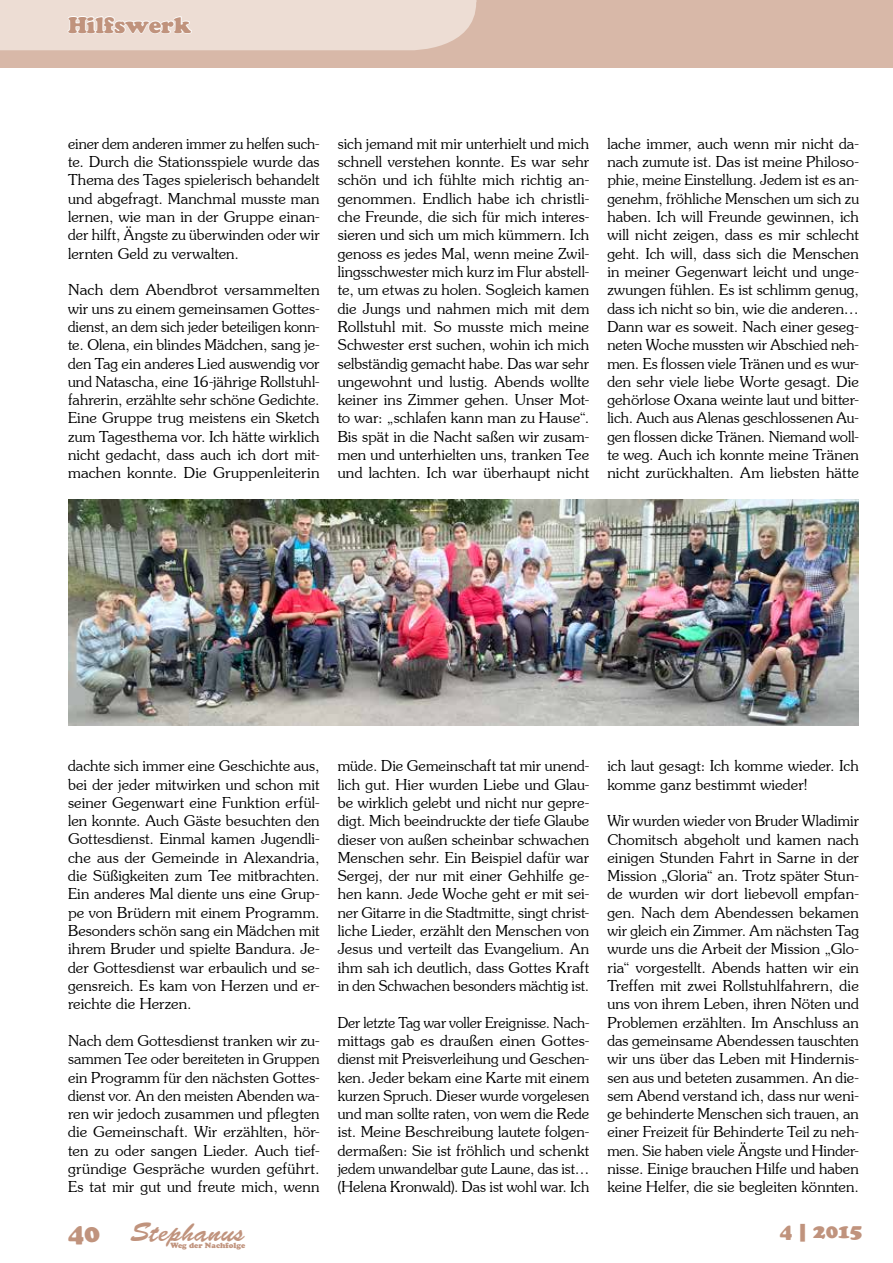
<style>
.page{position:relative;width:893px;height:1263px;background:#fff}
.page>*{position:absolute;margin:0;border:0;box-sizing:border-box;transform-origin:0 0}
.t1{font:27px "Banff Plain";letter-spacing:.02em;color:#c0937d}
.t2{font:25.5px "Cooper Black Std";color:#c0937d}
.t3{font:22.5px "Cooper Black Std";color:#c0937d}
.t4{font:900 21px "Cooper";color:#c0937d}
.t5{font:15px/18.3px "Southern Plain";letter-spacing:.005em;color:#000;text-align:justify}
.t6{font:15px/18.3px "Southern Plain";letter-spacing:.005em;color:#000;text-align:justify;scale:.96 1}
.t7{font:7.5px "Cooper Black Std";color:#c0937d}
</style>
<div class="page">
<div style="left:0;top:0;width:892px;height:68px;background:#d8b8a8"></div>
<svg style="left:0;top:0;width:477px;height:51px;background:#ecdcd3"></svg>
<img style="left:68px;top:499px;width:791px;height:226px">
<h3 class="t3" style="left:68px;top:11px;width:125px">Hilfswerk</h3>
<p class="t5" style="left:68px;top:134px;width:253px">einer dem anderen immer zu helfen such&shy;te. Durch die Stationsspiele wurde das Thema des Tages spielerisch behandelt und abgefragt. Manchmal musste man lernen, wie man in der Gruppe einan&shy;der hilft, Ängste zu überwinden oder wir lernten Geld zu verwalten.</p>
<p class="t5" style="left:68px;top:280px;width:253px">Nach dem Abendbrot versammelten wir uns zu einem gemeinsamen Gottes&shy;dienst, an dem sich jeder beteiligen konn&shy;te. Olena, ein blindes Mädchen, sang je&shy;den Tag ein anderes Lied auswendig vor und Natascha, eine 16-jährige Rollstuhl&shy;fahrerin, erzählte sehr schöne Gedichte.<br>Eine Gruppe trug meistens ein Sketch zum Tagesthema vor. Ich hätte wirklich nicht gedacht, dass auch ich dort mit&shy;machen konnte. Die Gruppenleiterin</p>
<p class="t5" style="left:338px;top:134px;width:253px">sich jemand mit mir unterhielt und mich schnell verstehen konnte. Es war sehr schön und ich fühlte mich richtig an&shy;genommen. Endlich habe ich christli&shy;che Freunde, die sich für mich interes&shy;sieren und sich um mich kümmern. Ich genoss es jedes Mal, wenn meine Zwil&shy;lingsschwester mich kurz im Flur abstell&shy;te, um etwas zu holen. Sogleich kamen die Jungs und nahmen mich mit dem Rollstuhl mit. So musste mich meine Schwester erst suchen, wohin ich mich selbständig gemacht habe. Das war sehr ungewohnt und lustig. Abends wollte keiner ins Zimmer gehen. Unser Mot&shy;to war: „schlafen kann man zu Hause“.<br>Bis spät in die Nacht saßen wir zusam&shy;men und unterhielten uns, tranken Tee und lachten. Ich war überhaupt nicht</p>
<p class="t5" style="left:607px;top:134px;width:253px">lache immer, auch wenn mir nicht da&shy;nach zumute ist. Das ist meine Philoso&shy;phie, meine Einstellung. Jedem ist es an&shy;genehm, fröhliche Menschen um sich zu haben. Ich will Freunde gewinnen, ich will nicht zeigen, dass es mir schlecht geht. Ich will, dass sich die Menschen in meiner Gegenwart leicht und unge&shy;zwungen fühlen. Es ist schlimm genug, dass ich nicht so bin, wie die anderen… Dann war es soweit. Nach einer geseg&shy;neten Woche mussten wir Abschied neh&shy;men. Es flossen viele Tränen und es wur&shy;den sehr viele liebe Worte gesagt. Die gehörlose Oxana weinte laut und bitter&shy;lich. Auch aus Alenas geschlossenen Au&shy;gen flossen dicke Tränen. Niemand woll&shy;te weg. Auch ich konnte meine Tränen nicht zurückhalten. Am liebsten hätte</p>
<p class="t5" style="left:68px;top:756px;width:253px">dachte sich immer eine Geschichte aus, bei der jeder mitwirken und schon mit seiner Gegenwart eine Funktion erfül&shy;len konnte. Auch Gäste besuchten den Gottesdienst. Einmal kamen Jugendli&shy;che aus der Gemeinde in Alexandria, die Süßigkeiten zum Tee mitbrachten.<br>Ein anderes Mal diente uns eine Grup&shy;pe von Brüdern mit einem Programm.<br>Besonders schön sang ein Mädchen mit ihrem Bruder und spielte Bandura. Je&shy;der Gottesdienst war erbaulich und se&shy;gensreich. Es kam von Herzen und er&shy;reichte die Herzen.</p>
<p class="t5" style="left:68px;top:1031px;width:253px">Nach dem Gottesdienst tranken wir zu&shy;sammen Tee oder bereiteten in Gruppen ein Programm für den nächsten Gottes&shy;dienst vor. An den meisten Abenden wa&shy;ren wir jedoch zusammen und pflegten die Gemeinschaft. Wir erzählten, hör&shy;ten zu oder sangen Lieder. Auch tief&shy;gründige Gespräche wurden geführt.<br>Es tat mir gut und freute mich, wenn</p>
<p class="t5" style="left:338px;top:756px;width:253px">müde. Die Gemeinschaft tat mir unend&shy;lich gut. Hier wurden Liebe und Glau&shy;be wirklich gelebt und nicht nur gepre&shy;digt. Mich beeindruckte der tiefe Glaube dieser von außen scheinbar schwachen Menschen sehr. Ein Beispiel dafür war Sergej, der nur mit einer Gehhilfe ge&shy;hen kann. Jede Woche geht er mit sei&shy;ner Gitarre in die Stadtmitte, singt christ&shy;liche Lieder, erzählt den Menschen von Jesus und verteilt das Evangelium. An ihm sah ich deutlich, dass Gottes Kraft in den Schwachen besonders mächtig ist.</p>
<p class="t6" style="left:338px;top:1013px;width:264px">Der letzte Tag war voller Ereignisse. Nach&shy;mittags gab es draußen einen Gottes&shy;dienst mit Preisverleihung und Geschen&shy;ken. Jeder bekam eine Karte mit einem kurzen Spruch. Dieser wurde vorgelesen und man sollte raten, von wem die Rede ist. Meine Beschreibung lautete folgen&shy;dermaßen: Sie ist fröhlich und schenkt jedem unwandelbar gute Laune, das ist… (Helena Kronwald). Das ist wohl war. Ich</p>
<p class="t5" style="left:607px;top:756px;width:253px">ich laut gesagt: Ich komme wieder. Ich komme ganz bestimmt wieder!</p>
<p class="t5" style="left:607px;top:811px;width:253px">Wir wurden wieder von Bruder Wladimir Chomitsch abgeholt und kamen nach einigen Stunden Fahrt in Sarne in der Mission „Gloria“ an. Trotz später Stun&shy;de wurden wir dort liebevoll empfan&shy;gen. Nach dem Abendessen bekamen wir gleich ein Zimmer. Am nächsten Tag wurde uns die Arbeit der Mission „Glo&shy;ria“ vorgestellt. Abends hatten wir ein Treffen mit zwei Rollstuhlfahrern, die uns von ihrem Leben, ihren Nöten und Problemen erzählten. Im Anschluss an das gemeinsame Abendessen tauschten wir uns über das Leben mit Hindernis&shy;sen aus und beteten zusammen. An die&shy;sem Abend verstand ich, dass nur weni&shy;ge behinderte Menschen sich trauen, an einer Freizeit für Behinderte Teil zu neh&shy;men. Sie haben viele Ängste und Hinder&shy;nisse. Einige brauchen Hilfe und haben keine Helfer, die sie begleiten könnten.</p>
<h2 class="t2" style="left:68px;top:1218px;width:34px">40</h2>
<h1 class="t1" style="left:130px;top:1217px;width:116px">Stephanus</h1>
<h3 class="t4" style="left:780px;top:1218px;width:84px">4 | 2015</h3>
<p class="t7" style="left:170px;top:1241px;width:76px">Weg der Nachfolge</p>
</div>
